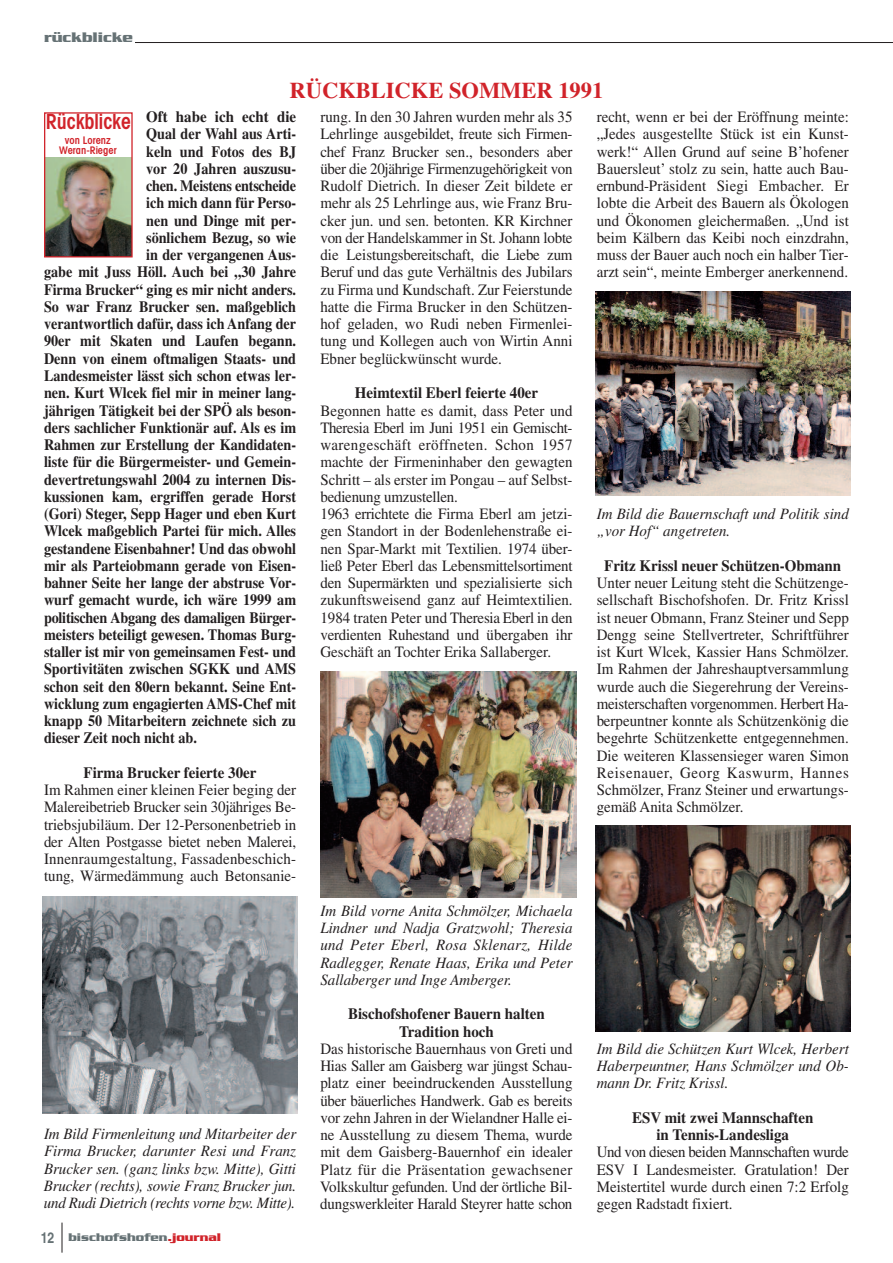
<style>
.page{position:relative;width:893px;height:1263px;background:#fff}
.page>*{position:absolute;margin:0;border:0;box-sizing:border-box;transform-origin:0 0}
.t1{font:700 22.5px "Times";color:#d1232a}
.t2{font:600 condensed 21px "Avant Garde";color:#d1232a;scale:.95 1}
.t3{font:15.75px/17.2px "Times";color:#231f20;text-align:justify;scale:.95 1}
.t4{font:700 15.75px "Times";color:#231f20;scale:.9 1}
.t5{font:italic 15.75px/17.2px "Times";color:#231f20;text-align:justify;scale:.95 1}
.t6{font:700 15.75px/17.2px "Times";color:#231f20;text-align:center;scale:.95 1}
.t7{font:700 15px "Serpentine";color:#667275}
.t8{font:700 12px "Serpentine";color:#667275}
.t9{font:600 condensed 10.5px/10.5px "Avant Garde";color:#d1232a;text-align:center}
.s1{font-family:"Helvetica";font-stretch:condensed;font-size:15px}
.s2{color:#d1232a}
</style>
<div class="page">
<hr style="left:43px;top:42px;width:850px;height:1px;background:#231f20">
<div style="left:43px;top:30px;width:92px;height:29px;background:#fff"></div>
<hr style="left:62px;top:1222px;width:1px;height:31px;background:#231f20">
<img style="left:46px;top:158px;width:85px;height:97px">
<div style="left:44px;top:112px;width:89px;height:145px;border:1px solid #d1232a"></div>
<img style="left:43px;top:896px;width:255px;height:217px">
<img style="left:321px;top:671px;width:255px;height:226px">
<img style="left:595px;top:292px;width:255px;height:204px">
<img style="left:595px;top:825px;width:255px;height:207px">
<p class="t7" style="left:44px;top:28px;width:91px">rückblicke</p>
<h1 class="t1" style="left:290px;top:82px;width:315px">RÜCKBLICKE SOMMER 1991</h1>
<p class="t6" style="left:146px;top:110px;width:159px">Oft habe ich echt die</p>
<p class="t4" style="left:146px;top:129px;width:168px">Qual der Wahl aus Arti-</p>
<p class="t4" style="left:146px;top:146px;width:168px">keln und Fotos des BJ</p>
<p class="t4" style="left:146px;top:163px;width:168px">vor 20 Jahren auszusu-</p>
<p class="t4" style="left:146px;top:181px;width:168px">chen. Meistens entscheide</p>
<p class="t4" style="left:146px;top:198px;width:168px">ich mich dann für Perso-</p>
<p class="t4" style="left:146px;top:215px;width:168px">nen und Dinge mit per-</p>
<p class="t4" style="left:146px;top:232px;width:168px">sönlichem Bezug, so wie</p>
<p class="t4" style="left:146px;top:250px;width:168px">in der vergangenen Aus-</p>
<p class="t4" style="left:44px;top:267px;width:282px">gabe mit Juss Höll. Auch bei „30 Jahre</p>
<p class="t4" style="left:44px;top:284px;width:282px">Firma Brucker“ ging es mir nicht anders.</p>
<p class="t4" style="left:44px;top:301px;width:282px">So war Franz Brucker sen. maßgeblich</p>
<p class="t4" style="left:44px;top:319px;width:282px">verantwortlich dafür, dass ich Anfang der</p>
<p class="t4" style="left:44px;top:336px;width:282px">90er mit Skaten und Laufen begann.</p>
<p class="t4" style="left:44px;top:353px;width:282px">Denn von einem oftmaligen Staats- und</p>
<p class="t4" style="left:44px;top:370px;width:282px">Landesmeister lässt sich schon etwas ler-</p>
<p class="t4" style="left:44px;top:388px;width:282px">nen. Kurt Wlcek fiel mir in meiner lang-</p>
<p class="t4" style="left:44px;top:405px;width:282px">jährigen Tätigkeit bei der SPÖ als beson-</p>
<p class="t4" style="left:44px;top:422px;width:282px">ders sachlicher Funktionär auf. Als es im</p>
<p class="t4" style="left:44px;top:439px;width:282px">Rahmen zur Erstellung der Kandidaten-</p>
<p class="t4" style="left:44px;top:457px;width:282px">liste für die Bürgermeister- und Gemein-</p>
<p class="t4" style="left:44px;top:474px;width:282px">devertretungswahl 2004 zu internen Dis-</p>
<p class="t4" style="left:44px;top:491px;width:282px">kussionen kam, ergriffen gerade Horst</p>
<p class="t4" style="left:44px;top:508px;width:282px">(Gori) Steger, Sepp Hager und eben Kurt</p>
<p class="t4" style="left:44px;top:526px;width:282px">Wlcek maßgeblich Partei für mich. Alles</p>
<p class="t4" style="left:44px;top:543px;width:282px">gestandene Eisenbahner! Und das obwohl</p>
<p class="t4" style="left:44px;top:560px;width:282px">mir als Parteiobmann gerade von Eisen-</p>
<p class="t4" style="left:44px;top:577px;width:282px">bahner Seite her lange der abstruse Vor-</p>
<p class="t4" style="left:44px;top:595px;width:282px">wurf gemacht wurde, ich wäre 1999 am</p>
<p class="t4" style="left:44px;top:612px;width:282px">politischen Abgang des damaligen Bürger-</p>
<p class="t4" style="left:44px;top:629px;width:282px">meisters beteiligt gewesen. Thomas Burg-</p>
<p class="t4" style="left:44px;top:646px;width:282px">staller ist mir von gemeinsamen Fest- und</p>
<p class="t4" style="left:44px;top:664px;width:282px">Sportivitäten zwischen SGKK und AMS</p>
<p class="t4" style="left:44px;top:681px;width:282px">schon seit den 80ern bekannt. Seine Ent-</p>
<p class="t4" style="left:44px;top:698px;width:282px">wicklung zum engagierten AMS-Chef mit</p>
<p class="t4" style="left:44px;top:715px;width:282px">knapp 50 Mitarbeitern zeichnete sich zu</p>
<p class="t4" style="left:44px;top:733px;width:171px">dieser Zeit noch nicht ab.</p>
<p class="t6" style="left:84px;top:765px;width:184px">Firma Brucker feierte 30er</p>
<p class="t3" style="left:44px;top:783px;width:267px">Im Rahmen einer kleinen Feier beging der Malereibetrieb Brucker sein 30jähriges Be&shy;triebsjubiläum. Der 12-Personenbetrieb in der Alten Postgasse bietet neben Malerei, Innenraumgestaltung, Fassadenbeschich&shy;tung, Wärmedämmung auch Betonsanie-</p>
<h2 class="t2" style="left:46px;top:114px;width:91px">Rückblicke</h2>
<p class="t9" style="left:59px;top:136px;width:59px">von Lorenz<br>Weran-Rieger</p>
<p class="t5" style="left:44px;top:1127px;width:267px">Im Bild Firmenleitung und Mitarbeiter der Firma Brucker, darunter Resi und Franz Brucker sen. (ganz links bzw. Mitte), Gitti Brucker (rechts), sowie Franz Brucker jun. und Rudi Dietrich (rechts vorne bzw. Mitte).</p>
<p class="t8" style="left:41px;top:1230px;width:182px"><span class="s1">12</span> bischofshofen<span class="s2">.journal</span></p>
<p class="t3" style="left:320px;top:110px;width:267px">rung. In den 30 Jahren wurden mehr als 35<br>Lehrlinge ausgebildet, freute sich Firmen&shy;chef Franz Brucker sen., besonders aber über die 20jährige Firmenzugehörigkeit von Rudolf Dietrich. In dieser Zeit bildete er mehr als 25 Lehrlinge aus, wie Franz Bru&shy;cker jun. und sen. betonten. KR Kirchner von der Handelskammer in St. Johann lobte die Leistungsbereitschaft, die Liebe zum Beruf und das gute Verhältnis des Jubilars zu Firma und Kundschaft. Zur Feierstunde hatte die Firma Brucker in den Schützen&shy;hof geladen, wo Rudi neben Firmenlei&shy;tung und Kollegen auch von Wirtin Anni Ebner beglückwünscht wurde.</p>
<p class="t6" style="left:355px;top:386px;width:194px">Heimtextil Eberl feierte 40er</p>
<p class="t3" style="left:320px;top:403px;width:267px;text-align:left">Begonnen hatte es damit, dass Peter und Theresia Eberl im Juni 1951 ein Gemischt&shy;warengeschäft eröffneten. Schon 1957 machte der Firmeninhaber den gewagten Schritt – als erster im Pongau – auf Selbst&shy;bedienung umzustellen.<br>1963 errichtete die Firma Eberl am jetzi&shy;gen Standort in der Bodenlehenstraße ei&shy;nen Spar-Markt mit Textilien. 1974 über&shy;ließ Peter Eberl das Lebensmittelsortiment den Supermärkten und spezialisierte sich zukunftsweisend ganz auf Heimtextilien.<br>1984 traten Peter und Theresia Eberl in den verdienten Ruhestand und übergaben ihr Geschäft an Tochter Erika Sallaberger.</p>
<p class="t3" style="left:597px;top:110px;width:267px">recht, wenn er bei der Eröffnung meinte: „Jedes ausgestellte Stück ist ein Kunst&shy;werk!“ Allen Grund auf seine B’hofener Bauersleut’ stolz zu sein, hatte auch Bau&shy;ernbund-Präsident Siegi Embacher. Er lobte die Arbeit des Bauern als Ökologen und Ökonomen gleichermaßen. „Und ist beim Kälbern das Keibi noch einzdrahn, muss der Bauer auch noch ein halber Tier&shy;arzt sein“, meinte Emberger anerkennend.</p>
<p class="t5" style="left:597px;top:507px;width:267px">Im Bild die Bauernschaft und Politik sind „vor Hof“ angetreten.</p>
<p class="t6" style="left:604px;top:558px;width:251px">Fritz Krissl neuer Schützen-Obmann</p>
<p class="t3" style="left:597px;top:576px;width:267px">Unter neuer Leitung steht die Schützenge&shy;sellschaft Bischofshofen. Dr. Fritz Krissl ist neuer Obmann, Franz Steiner und Sepp Dengg seine Stellvertreter, Schriftführer ist Kurt Wlcek, Kassier Hans Schmölzer.<br>Im Rahmen der Jahreshauptversammlung wurde auch die Siegerehrung der Vereins&shy;meisterschaften vorgenommen. Herbert Ha&shy;berpeuntner konnte als Schützenkönig die begehrte Schützenkette entgegennehmen.<br>Die weiteren Klassensieger waren Simon Reisenauer, Georg Kaswurm, Hannes Schmölzer, Franz Steiner und erwartungs&shy;gemäß Anita Schmölzer.</p>
<p class="t5" style="left:320px;top:903px;width:267px">Im Bild vorne Anita Schmölzer, Michaela Lindner und Nadja Gratzwohl; Theresia und Peter Eberl, Rosa Sklenarz, Hilde Radlegger, Renate Haas, Erika und Peter Sallaberger und Inge Amberger.</p>
<p class="t6" style="left:348px;top:1007px;width:209px">Bischofshofener Bauern halten<br>Tradition hoch</p>
<p class="t3" style="left:320px;top:1041px;width:267px">Das historische Bauernhaus von Greti und Hias Saller am Gaisberg war jüngst Schau&shy;platz einer beeindruckenden Ausstellung über bäuerliches Handwerk. Gab es bereits vor zehn Jahren in der Wielandner Halle ei&shy;ne Ausstellung zu diesem Thema, wurde mit dem Gaisberg-Bauernhof ein idealer Platz für die Präsentation gewachsener Volkskultur gefunden. Und der örtliche Bil&shy;dungswerkleiter Harald Steyrer hatte schon</p>
<p class="t5" style="left:597px;top:1041px;width:267px">Im Bild die Schützen Kurt Wlcek, Herbert Haberpeuntner, Hans Schmölzer und Ob&shy;mann Dr. Fritz Krissl.</p>
<p class="t6" style="left:632px;top:1110px;width:192px">ESV mit zwei Mannschaften in Tennis-Landesliga</p>
<p class="t3" style="left:597px;top:1145px;width:267px">Und von diesen beiden Mannschaften wurde ESV I Landesmeister. Gratulation! Der Meistertitel wurde durch einen 7:2 Erfolg gegen Radstadt fixiert.</p>
</div>
